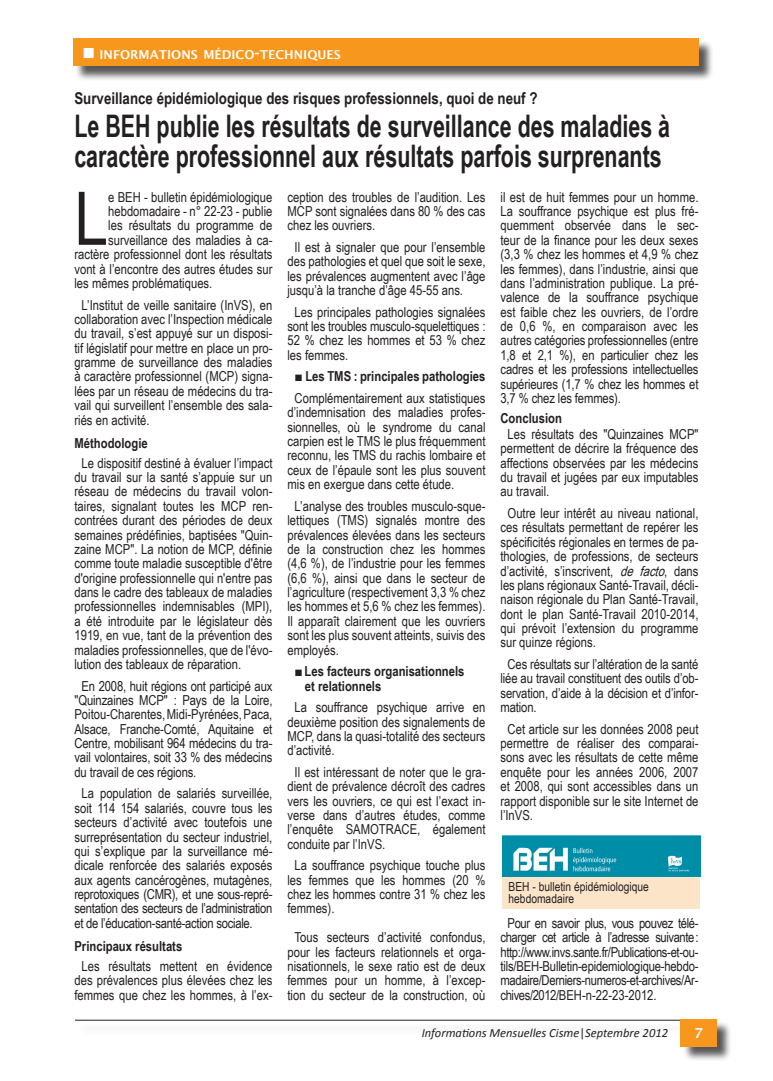
<style>
.page{position:relative;width:773px;height:1081px;background:#fff}
.page>*{position:absolute;margin:0;border:0;box-sizing:border-box;transform-origin:0 0}
.Article_1er_paragrap{font:74px "Arial Narrow";color:#231f20}
.Article_Titre_max{font:700 31.12px/30px "Arial Narrow";color:#231f20;scale:.84 1}
.Article_Surtitre_moy{font:700 16.25px "Arial Narrow";color:#231f20}
.Article_Paragraphes{font:13.75px/14.4px "Arial Narrow";color:#231f20;text-align:justify}
.Article_1er_paragrap-2{font:13.75px "Arial Narrow";color:#231f20}
.Article_Paragraphes-2{font:700 13.75px/14.4px "Arial Narrow";color:#231f20}
.Article_Intertitre_g{font:700 13.75px "Arial Narrow";color:#231f20}
.t1{font:600 13.75px "Lucida Sans";color:#fff}
.t2{font:italic 12.5px "Calibri";color:#231f20}
.Légende_photo{font:12.5px/11.9px "Arial Narrow";color:#231f20}
.t3{font:600 12.25px "Lucida Sans";color:#fff}
.s1{font-size:17.5px}
.s2{font-family:"Arial";font-weight:400}
.s3{font-style:italic}
.s4{font-style:normal}
</style>
<div class="page">
<div style="left:79px;top:1022px;width:615px;height:14px;background:#fafafa"></div>
<hr style="left:75px;top:1020px;width:605px;height:1px;background:#231f20">
<div style="left:682px;top:1021px;width:50px;height:41px;background:#231f20;opacity:.75"></div>
<div style="left:680px;top:1019px;width:36px;height:27px;background:#f7971d"></div>
<div style="left:75px;top:40px;width:639px;height:41px;background:#231f20;opacity:.75"></div>
<div style="left:73px;top:38px;width:625px;height:28px;background:#f7971d"></div>
<img style="left:502px;top:835px;width:198px;height:42px">
<div style="left:502px;top:877px;width:197px;height:31px;background:#fce4c9"></div>
<p class="t3" style="left:99px;top:47px;width:243px">INFORMATIONS MÉDICO<span class="s1">-</span>TECHNIQUES</p>
<p class="Article_Surtitre_moy" style="left:74px;top:85px;width:464px">Surveillance épidémiologique des risques professionnels, quoi de neuf ?</p>
<p class="Article_Titre_max" style="left:74px;top:110px;width:710px">Le BEH publie les résultats de surveillance des maladies à caractère professionnel aux résultats parfois surprenants</p>
<p class="Article_1er_paragrap" style="left:74px;top:164px;width:35px">L</p>
<p class="Article_1er_paragrap-2" style="left:108px;top:187px;width:166px">e BEH - bulletin épidémiologique</p>
<p class="Article_1er_paragrap-2" style="left:108px;top:201px;width:166px">hebdomadaire - n° 22-23 - publie</p>
<p class="Article_1er_paragrap-2" style="left:108px;top:215px;width:166px">les résultats du programme de</p>
<p class="Article_1er_paragrap-2" style="left:108px;top:230px;width:166px">surveillance des maladies à ca-</p>
<p class="Article_1er_paragrap-2" style="left:74px;top:244px;width:199px">ractère professionnel dont les résultats</p>
<p class="Article_1er_paragrap-2" style="left:74px;top:259px;width:199px">vont à l’encontre des autres études sur</p>
<p class="Article_1er_paragrap-2" style="left:74px;top:273px;width:139px">les mêmes problématiques.</p>
<p class="Article_Paragraphes" style="left:74px;top:297px;width:199px;text-indent:7px">L’Institut de veille sanitaire (InVS), en collaboration avec l’Inspection médicale du travail, s’est appuyé sur un disposi&shy;tif législatif pour mettre en place un pro&shy;gramme de surveillance des maladies à caractère professionnel (MCP) signa&shy;lées par un réseau de médecins du tra&shy;vail qui surveillent l’ensemble des sala&shy;riés en activité.</p>
<p class="Article_Intertitre_g" style="left:74px;top:432px;width:75px">Méthodologie</p>
<p class="Article_Paragraphes" style="left:74px;top:455px;width:199px;text-indent:7px">Le dispositif destiné à évaluer l’impact du travail sur la santé s’appuie sur un réseau de médecins du travail volon&shy;taires, signalant toutes les MCP ren&shy;contrées durant des périodes de deux semaines prédéfinies, baptisées "Quin&shy;zaine MCP". La notion de MCP, définie comme toute maladie susceptible d'être d'origine professionnelle qui n'entre pas dans le cadre des tableaux de maladies professionnelles indemnisables (MPI), a été introduite par le législateur dès 1919, en vue, tant de la prévention des maladies professionnelles, que de l'évo&shy;lution des tableaux de réparation.</p>
<p class="Article_Paragraphes" style="left:74px;top:678px;width:199px;text-indent:7px">En 2008, huit régions ont participé aux "Quinzaines MCP" : Pays de la Loire, Poitou-Charentes,Midi-Pyrénées,Paca, Alsace, Franche-Comté, Aquitaine et Centre, mobilisant 964 médecins du tra&shy;vail volontaires, soit 33 % des médecins du travail de ces régions.</p>
<p class="Article_Paragraphes" style="left:74px;top:786px;width:199px;text-indent:7px">La population de salariés surveillée, soit 114 154 salariés, couvre tous les secteurs d’activité avec toutefois une surreprésentation du secteur industriel, qui s’explique par la surveillance mé&shy;dicale renforcée des salariés exposés aux agents cancérogènes, mutagènes, reprotoxiques (CMR), et une sous-repré&shy;sentation des secteurs de l’administration et de l’éducation-santé-action sociale.</p>
<p class="Article_Intertitre_g" style="left:74px;top:936px;width:109px">Principaux résultats</p>
<p class="Article_Paragraphes" style="left:74px;top:958px;width:199px;text-align:center">Les résultats mettent en évidence des prévalences plus élevées chez les femmes que chez les hommes, à l’ex-</p>
<p class="Article_Paragraphes" style="left:287px;top:189px;width:199px">ception des troubles de l’audition. Les MCP sont signalées dans 80 % des cas chez les ouvriers.</p>
<p class="Article_Paragraphes" style="left:287px;top:239px;width:199px;text-indent:7px">Il est à signaler que pour l’ensemble des pathologies et quel que soit le sexe, les prévalences augmentent avec l’âge jusqu’à la tranche d’âge 45-55 ans.</p>
<p class="Article_Paragraphes" style="left:287px;top:304px;width:199px;text-indent:7px">Les principales pathologies signalées sont les troubles musculo-squelettiques :<br>52 % chez les hommes et 53 % chez les femmes.</p>
<p class="Article_Paragraphes-2" style="left:294px;top:369px;width:192px"><span class="s2">■</span> Les TMS : principales pathologies</p>
<p class="Article_Paragraphes" style="left:287px;top:390px;width:199px;text-indent:7px">Complémentairement aux statistiques d’indemnisation des maladies profes&shy;sionnelles, où le syndrome du canal carpien est le TMS le plus fréquemment reconnu, les TMS du rachis lombaire et ceux de l’épaule sont les plus souvent mis en exergue dans cette étude.</p>
<p class="Article_Paragraphes" style="left:287px;top:498px;width:199px;text-indent:7px">L’analyse des troubles musculo-sque&shy;lettiques (TMS) signalés montre des prévalences élevées dans les secteurs de la construction chez les hommes (4,6 %), de l’industrie pour les femmes (6,6 %), ainsi que dans le secteur de l’agriculture (respectivement 3,3 % chez les hommes et 5,6 % chez les femmes).<br>Il apparaît clairement que les ouvriers sont les plus souvent atteints, suivis des employés.</p>
<p class="Article_Paragraphes-2" style="left:305px;top:663px;width:161px;text-indent:-10px"><span class="s2">■</span> Les facteurs organisationnels et relationnels</p>
<p class="Article_Paragraphes" style="left:287px;top:699px;width:199px;text-indent:7px">La souffrance psychique arrive en deuxième position des signalements de MCP, dans la quasi-totalité des secteurs d’activité.</p>
<p class="Article_Paragraphes" style="left:287px;top:764px;width:199px;text-indent:7px">Il est intéressant de noter que le gra&shy;dient de prévalence décroît des cadres vers les ouvriers, ce qui est l’exact in&shy;verse dans d’autres études, comme l’enquête SAMOTRACE, également conduite par l’InVS.</p>
<p class="Article_Paragraphes" style="left:287px;top:858px;width:199px;text-indent:7px">La souffrance psychique touche plus les femmes que les hommes (20 % chez les hommes contre 31 % chez les femmes).</p>
<p class="Article_Paragraphes" style="left:287px;top:929px;width:199px;text-align:center">Tous secteurs d’activité confondus, pour les facteurs relationnels et orga&shy;nisationnels, le sexe ratio est de deux femmes pour un homme, à l’excep&shy;tion du secteur de la construction, où</p>
<p class="Article_Paragraphes" style="left:500px;top:189px;width:199px">il est de huit femmes pour un homme.<br>La souffrance psychique est plus fré&shy;quemment observée dans le sec&shy;teur de la finance pour les deux sexes (3,3 % chez les hommes et 4,9 % chez les femmes), dans l’industrie, ainsi que dans l’administration publique. La pré&shy;valence de la souffrance psychique est faible chez les ouvriers, de l’ordre de 0,6 %, en comparaison avec les autres catégories professionnelles (entre 1,8 et 2,1 %), en particulier chez les cadres et les professions intellectuelles supérieures (1,7 % chez les hommes et 3,7 % chez les femmes).</p>
<p class="Article_Intertitre_g" style="left:500px;top:407px;width:63px">Conclusion</p>
<p class="Article_Paragraphes" style="left:500px;top:426px;width:199px;text-indent:7px">Les résultats des "Quinzaines MCP" permettent de décrire la fréquence des affections observées par les médecins du travail et jugées par eux imputables au travail.</p>
<p class="Article_Paragraphes" style="left:500px;top:505px;width:199px;text-indent:7px">Outre leur intérêt au niveau national, ces résultats permettant de repérer les spécificités régionales en termes de pa&shy;thologies, de professions, de secteurs d’activité, s’inscrivent, <span class="s3">de facto</span>, dans les plans régionaux Santé-Travail, décli&shy;naison régionale du Plan Santé-Travail, dont le plan Santé-Travail 2010-2014, qui prévoit l’extension du programme sur quinze régions.</p>
<p class="Article_Paragraphes" style="left:500px;top:656px;width:199px;text-indent:7px">Ces résultats sur l’altération de la santé liée au travail constituent des outils d’ob&shy;servation, d’aide à la décision et d’infor&shy;mation.</p>
<p class="Article_Paragraphes" style="left:500px;top:721px;width:199px;text-indent:7px">Cet article sur les données 2008 peut permettre de réaliser des comparai&shy;sons avec les résultats de cette même enquête pour les années 2006, 2007 et 2008, qui sont accessibles dans un rapport disponible sur le site Internet de l’InVS.</p>
<p class="Légende_photo" style="left:508px;top:880px;width:142px">BEH - bulletin épidémiologique hebdomadaire</p>
<p class="Article_Paragraphes" style="left:500px;top:915px;width:199px;text-indent:7px">Pour en savoir plus, vous pouvez télé&shy;charger cet article à l’adresse suivante: http://www.invs.sante.fr/Publications-et-ou&shy;tils/BEH-Bulletin-epidemiologique-hebdo&shy;madaire/Derniers-numeros-et-archives/Ar&shy;chives/2012/BEH-n-22-23-2012.</p>
<p class="t2" style="left:421px;top:1024px;width:248px">Informations Mensuelles Cisme<span class="s4">|</span>Septembre 2012</p>
<p class="t1" style="left:694px;top:1025px;width:10px">7</p>
</div>
